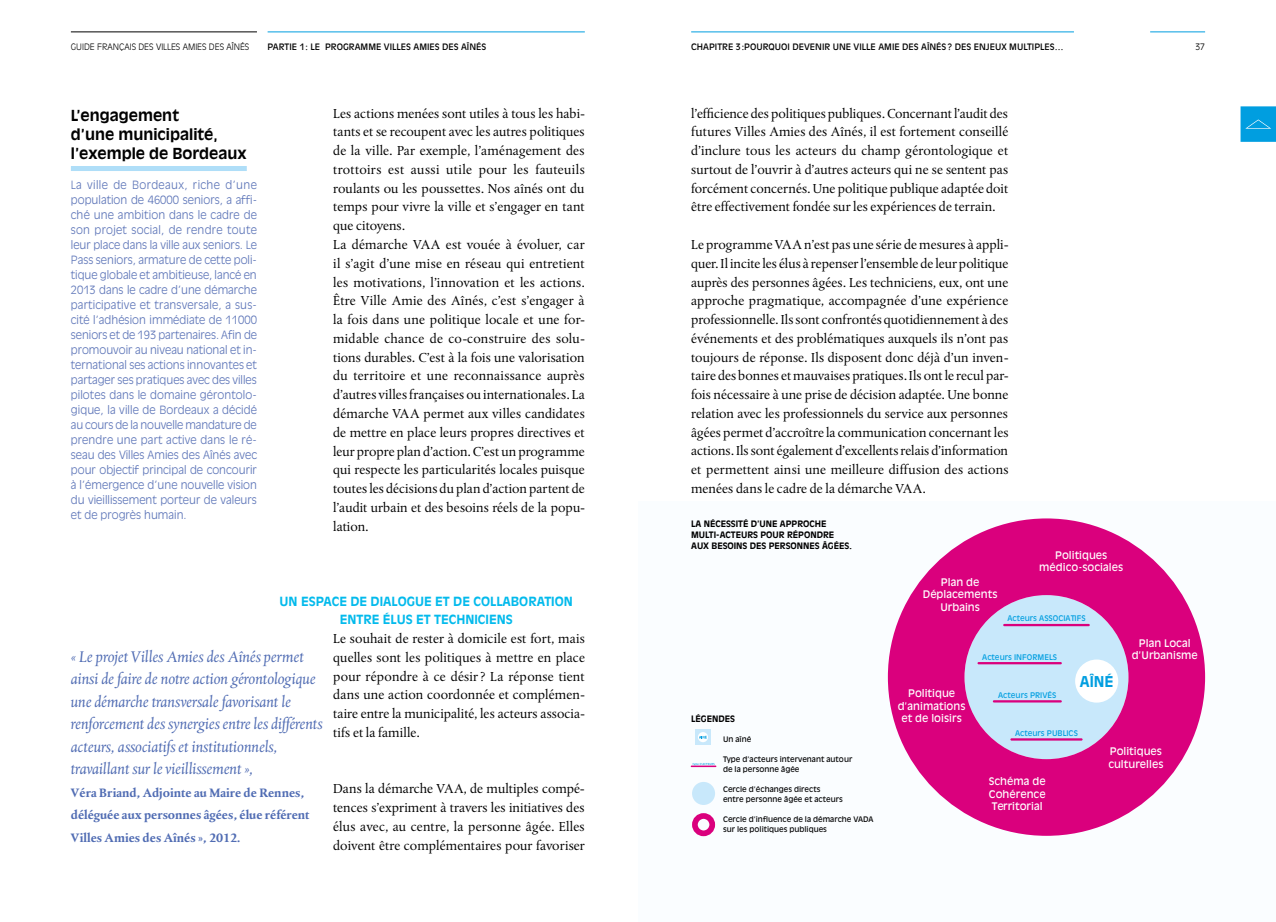
<style>
.page{position:relative;width:1276px;height:922px;background:#fff}
.page>*{position:absolute;margin:0;border:0;box-sizing:border-box;transform-origin:0 0}
.t1{font:italic 16.25px/22.5px "Albertina MT Std";color:#506cb3}
.t2{font:700 15px/18.8px "Antique Olive";color:#000}
.t3{font:700 14.75px "Antique Olive";color:#009ee0}
.t4{font:13.75px/18.8px "Albertina MT Std";letter-spacing:.01em;color:#000;text-align:justify}
.t5{font:700 12.5px/22.5px "Albertina MT Std";color:#506cb3}
.t6{font:700 12.5px/18.8px "Antique Olive";color:#03baec;text-align:center}
.t7{font:300 11.25px/15px "Antique Olive";color:#5d75b8;text-align:justify}
.t8{font:10.38px/12.4px "Antique Olive";color:#fff;text-align:center}
.t9{font:8.75px "Antique Olive";color:#000}
.t10{font:700 8.75px/11.2px "Antique Olive";color:#000}
.t11{font:300 8.75px "Antique Olive";color:#000}
.t12{font:7.62px "Antique Olive";color:#009ee0}
.t13{font:7.5px/10px "Antique Olive";color:#000}
</style>
<div class="page">
<svg style="left:1240px;top:106px;width:36px;height:36px"></svg>
<div style="left:638px;top:501px;width:638px;height:420px;background:#fafdff"></div>
<svg style="left:888px;top:518px;width:317px;height:317px;fill:#da007d"></svg>
<hr style="left:71px;top:32px;width:186px;height:1px;background:#000">
<hr style="left:268px;top:32px;width:317px;height:1px;background:#009ee0">
<hr style="left:1150px;top:32px;width:55px;height:1px;background:#009ee0">
<div style="left:71px;top:166px;width:176px;height:5px;background:#afdef8"></div>
<hr style="left:691px;top:32px;width:383px;height:1px;background:#009ee0">
<div style="left:695px;top:729px;width:15px;height:15px;background:#c8e8fb"></div>
<svg style="left:698px;top:731px;width:10px;height:11px"></svg>
<svg style="left:699px;top:735px;width:8px;height:3px"></svg>
<svg style="left:691px;top:763px;width:25px;height:3px"></svg>
<div style="left:692px;top:781px;width:23px;height:23px;background:#c8e8fb;border-radius:50%"></div>
<div style="left:692px;top:812px;width:23px;height:24px;border:6px solid #da007d;border-radius:50%"></div>
<p class="t11" style="left:71px;top:42px;width:17px">Guide</p>
<p class="t11" style="left:97px;top:42px;width:12px">Fran</p>
<p class="t11" style="left:119px;top:42px;width:26px">çais des</p>
<p class="t11" style="left:156px;top:42px;width:5px">villes</p>
<p class="t11" style="left:183px;top:42px;width:6px">amies</p>
<p class="t11" style="left:209px;top:42px;width:6px">des</p>
<p class="t11" style="left:226px;top:42px;width:14px">aînés</p>
<p class="t9" style="left:268px;top:41px;width:12px">Partie</p>
<p class="t9" style="left:300px;top:41px;width:33px">1: Le programme</p>
<p class="t9" style="left:384px;top:41px;width:11px">Villes</p>
<p class="t9" style="left:413px;top:41px;width:12px">Amies</p>
<p class="t9" style="left:442px;top:41px;width:7px">des</p>
<p class="t9" style="left:461px;top:41px;width:15px">Aînés</p>
<p class="t11" style="left:1195px;top:42px;width:11px">37</p>
<p class="t9" style="left:691px;top:41px;width:7px">chapitre</p>
<p class="t9" style="left:736px;top:41px;width:63px">3:Pourquoi devenir</p>
<p class="t9" style="left:832px;top:41px;width:32px">une Ville</p>
<p class="t9" style="left:878px;top:41px;width:12px">Amie</p>
<p class="t9" style="left:902px;top:41px;width:7px">des</p>
<p class="t9" style="left:921px;top:41px;width:14px">Aînés</p>
<p class="t9" style="left:947px;top:41px;width:82px">? Des enjeux multiples</p>
<p class="t9" style="left:1054px;top:41px;width:10px">…</p>
<p class="t2" style="left:71px;top:106px;width:177px">L’ENGAGEMENT<br>D’UNE MUNICIPALITÉ,<br>L’EXEMPLE DE BORDEAUX</p>
<p class="t7" style="left:71px;top:177px;width:188px">La ville de Bordeaux, riche d’une population de 46000 seniors, a affi&shy;ché une ambition dans le cadre de son projet social, de rendre toute leur place dans la ville aux seniors. Le Pass seniors, armature de cette poli&shy;tique globale et ambitieuse, lancé en 2013 dans le cadre d’une démarche participative et transversale, a sus&shy;cité l’adhésion immédiate de 11000 seniors et de 193 partenaires. Afin de promouvoir au niveau national et in&shy;ternational ses actions innovantes et partager ses pratiques avec des villes pilotes dans le domaine gérontolo&shy;gique, la ville de Bordeaux a décidé au cours de la nouvelle mandature de prendre une part active dans le ré&shy;seau des Villes Amies des Aînés avec pour objectif principal de concourir à l’émergence d’une nouvelle vision du vieillissement porteur de valeurs et de progrès humain.</p>
<p class="t4" style="left:333px;top:104px;width:253px;text-align:left">Les actions menées sont utiles à tous les habi&shy;tants et se recoupent avec les autres politiques de la ville. Par exemple, l’aménagement des trottoirs est aussi utile pour les fauteuils roulants ou les poussettes. Nos aînés ont du temps pour vivre la ville et s’engager en tant que citoyens.<br>La démarche VAA est vouée à évoluer, car il s’agit d’une mise en réseau qui entretient les motivations, l’innovation et les actions.<br>Être Ville Amie des Aînés, c’est s’engager à la fois dans une politique locale et une for&shy;midable chance de co-construire des solu&shy;tions durables. C’est à la fois une valorisation du territoire et une reconnaissance auprès d’autres villes françaises ou internationales. La démarche VAA permet aux villes candidates de mettre en place leurs propres directives et leur propre plan d’action. C’est un programme qui respecte les particularités locales puisque toutes les décisions du plan d’action partent de l’audit urbain et des besoins réels de la popu&shy;lation.</p>
<p class="t6" style="left:280px;top:591px;width:295px">UN ESPACE DE DIALOGUE ET DE COLLABORATION<br>ENTRE ÉLUS ET TECHNICIENS</p>
<p class="t4" style="left:333px;top:629px;width:253px">Le souhait de rester à domicile est fort, mais quelles sont les politiques à mettre en place pour répondre à ce désir? La réponse tient dans une action coordonnée et complémen&shy;taire entre la municipalité, les acteurs associa&shy;tifs et la famille.</p>
<p class="t1" style="left:71px;top:645px;width:253px">« Le projet Villes Amies des Aînés permet ainsi de faire de notre action gérontologique une démarche transversale favorisant le renforcement des synergies entre les différents acteurs, associatifs et institutionnels, travaillant sur le vieillissement »,</p>
<p class="t5" style="left:71px;top:781px;width:240px">Véra Briand, Adjointe au Maire de Rennes, déléguée aux personnes âgées, élue référent<br>Villes Amies des Aînés », 2012.</p>
<p class="t4" style="left:333px;top:779px;width:253px">Dans la démarche VAA, de multiples compé&shy;tences s’expriment à travers les initiatives des élus avec, au centre, la personne âgée. Elles doivent être complémentaires pour favoriser</p>
<p class="t4" style="left:691px;top:104px;width:319px">l’efficience des politiques publiques. Concernant l’audit des futures Villes Amies des Aînés, il est fortement conseillé d’inclure tous les acteurs du champ gérontologique et surtout de l’ouvrir à d’autres acteurs qui ne se sentent pas forcément concernés. Une politique publique adaptée doit être effectivement fondée sur les expériences de terrain.</p>
<p class="t4" style="left:691px;top:235px;width:319px">Le programme VAA n’est pas une série de mesures à appli&shy;quer. Il incite les élus à repenser l’ensemble de leur politique auprès des personnes âgées. Les techniciens, eux, ont une approche pragmatique, accompagnée d’une expérience professionnelle. Ils sont confrontés quotidiennement à des événements et des problématiques auxquels ils n’ont pas toujours de réponse. Ils disposent donc déjà d’un inven&shy;taire des bonnes et mauvaises pratiques. Ils ont le recul par&shy;fois nécessaire à une prise de décision adaptée. Une bonne relation avec les professionnels du service aux personnes âgées permet d’accroître la communication concernant les actions. Ils sont également d’excellents relais d’information et permettent ainsi une meilleure diffusion des actions menées dans le cadre de la démarche VAA.</p>
<p class="t10" style="left:691px;top:517px;width:162px">LA NÉCESSITÉ D’UNE APPROCHE<br>MULTI-ACTEURS POUR RÉPONDRE<br>AUX BESOINS DES PERSONNES ÂGÉES.</p>
<p class="t8" style="left:923px;top:575px;width:76px">Plan de<br>Déplacements urbains</p>
<p class="t8" style="left:1039px;top:548px;width:85px">Politiques médico-sociales</p>
<p class="t10" style="left:691px;top:712px;width:45px">LÉGENDES</p>
<p class="t13" style="left:723px;top:733px;width:30px">U n aîné</p>
<p class="t13" style="left:723px;top:753px;width:131px">Type d’acteurs intervenant autour de la personne âgée</p>
<p class="t13" style="left:723px;top:783px;width:121px">Cercle d’échanges directs entre personne âgée et acteurs</p>
<p class="t13" style="left:723px;top:813px;width:152px">Cercle d’influence de la démarche VADA sur les politiques publiques</p>
<p class="t8" style="left:897px;top:686px;width:69px">Politique d’animations et de loisirs</p>
<p class="t12" style="left:1007px;top:614px;width:80px">Acteurs ASSOCIATIFS</p>
<p class="t12" style="left:982px;top:652px;width:76px">Acteurs INFORMELS</p>
<p class="t12" style="left:998px;top:690px;width:60px">Acteurs PRIVÉS</p>
<p class="t12" style="left:1015px;top:728px;width:64px">Acteurs PuBLICS</p>
<p class="t3" style="left:1080px;top:672px;width:35px">AÎNÉ</p>
<p class="t8" style="left:1131px;top:636px;width:68px">Plan Local d’urbanisme</p>
<p class="t8" style="left:988px;top:774px;width:58px;text-align:justify">Schéma de Cohérence Territorial</p>
<p class="t8" style="left:1108px;top:744px;width:57px;text-align:left">Politiques culturelles</p>
</div>
